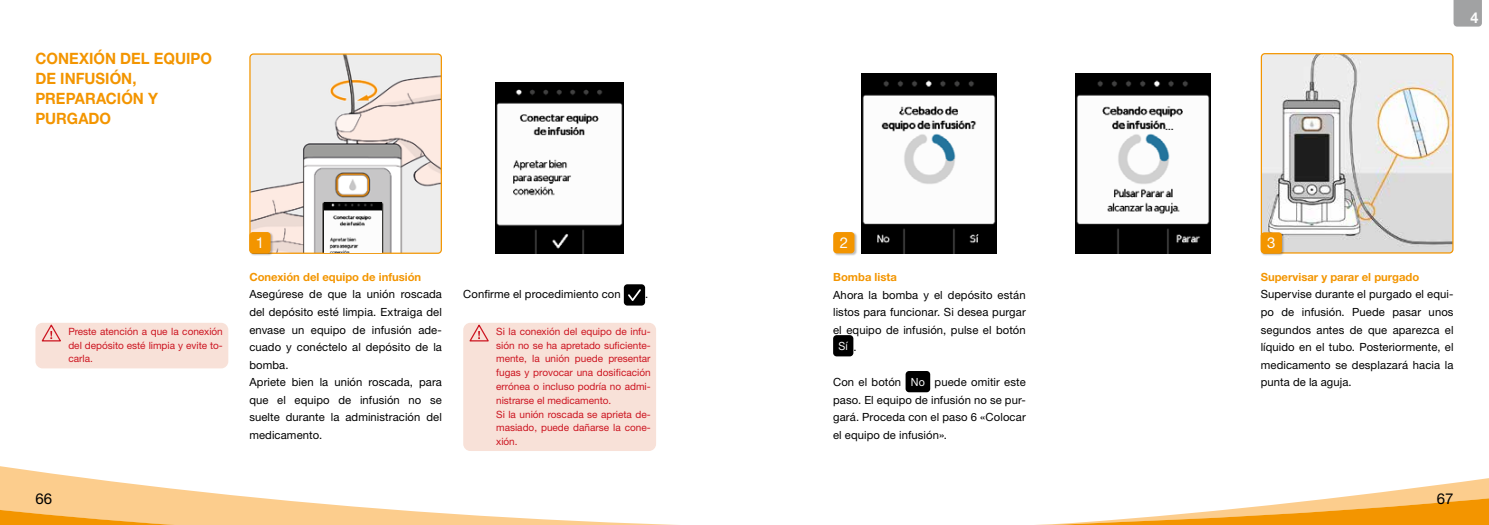
<style>
.page{position:relative;width:1489px;height:525px;background:#fff}
.page>*{position:absolute;margin:0;border:0;box-sizing:border-box;transform-origin:0 0}
.t1{font:700 15.62px/20px "Helvetica Neue LTW1 G";letter-spacing:.005em;color:#f39500;scale:.95 1}
.t2{font:15px "Helvetica Neue LTW1 G";color:#000}
.t3{font:15px "Helvetica Neue LTW1 G";color:#fbfbfb}
.t4{font:700 15px "Helvetica Neue LTW1 G";color:#fbfbfb;scale:.95 1}
.t5{font:11.25px/17.5px "Helvetica Neue LTW1 G";letter-spacing:.01em;color:#000;text-align:justify}
.t6{font:700 11.25px "Helvetica Neue LTW1 G";color:#f39500}
.t7{font:11.25px "Helvetica Neue LTW1 G";color:#fbfbfb;scale:.95 1}
.t8{font:10px/13.8px "Helvetica Neue LTW1 G";color:#cc1420}
.s1{color:#000}
.s2{color:#fbfbfb}
</style>
<div class="page">
<svg style="left:0;top:466px;width:1488px;height:29px"></svg>
<svg style="left:0;top:495px;width:1488px;height:29px"></svg>
<svg style="left:1453px;top:0;width:28px;height:27px"></svg>
<img style="left:1262px;top:55px;width:190px;height:198px">
<div style="left:1260px;top:53px;width:193px;height:200px;border:1px solid #f39500;border-radius:4px"></div>
<img style="left:1075px;top:74px;width:135px;height:179px">
<img style="left:861px;top:74px;width:135px;height:179px">
<img style="left:495px;top:82px;width:129px;height:172px">
<img style="left:251px;top:55px;width:189px;height:197px">
<div style="left:249px;top:53px;width:193px;height:201px;border:1px solid #f39500;border-radius:4px"></div>
<img style="left:324px;top:203px;width:57px;height:49px">
<div style="left:249px;top:231px;width:24px;height:25px;background:#000;opacity:.26"></div>
<div style="left:249px;top:232px;width:21px;height:21px;background:#f39500;border-radius:4px"></div>
<div style="left:1260px;top:232px;width:24px;height:24px;background:#000;opacity:.26"></div>
<div style="left:1260px;top:232px;width:21px;height:21px;background:#f39500;border-radius:4px"></div>
<div style="left:833px;top:231px;width:24px;height:25px;background:#000;opacity:.26"></div>
<div style="left:833px;top:232px;width:21px;height:21px;background:#f39500;border-radius:4px"></div>
<div style="left:624px;top:284px;width:21px;height:21px;background:#000;border-radius:4px"></div>
<svg style="left:628px;top:289px;width:13px;height:12px"></svg>
<div style="left:833px;top:335px;width:20px;height:21px;background:#000;border-radius:4px"></div>
<div style="left:905px;top:371px;width:25px;height:21px;background:#000;border-radius:4px"></div>
<div style="left:463px;top:322px;width:193px;height:128px;background:#f8e1d8;border-radius:7px"></div>
<svg style="left:469px;top:324px;width:20px;height:18px"></svg>
<div style="left:35px;top:322px;width:193px;height:46px;background:#f8e1d8;border-radius:7px"></div>
<svg style="left:41px;top:324px;width:20px;height:18px"></svg>
<h1 class="t1" style="left:35px;top:48px;width:187px">CONEXIÓN DEL EQUIPO<br>DE INFUSIÓN,<br>PREPARACIÓN Y<br>PURGADO</h1>
<h2 class="t4" style="left:1470px;top:8px;width:10px">4</h2>
<p class="t8" style="left:68px;top:324px;width:156px;text-align:justify">Preste atención a que la conexión del depósito esté limpia y evite to‑ carla.</p>
<h2 class="t3" style="left:256px;top:233px;width:10px">1</h2>
<h2 class="t3" style="left:839px;top:233px;width:10px">2</h2>
<h2 class="t3" style="left:1267px;top:233px;width:10px">3</h2>
<p class="t6" style="left:249px;top:270px;width:173px">Conexión del equipo de infusión</p>
<p class="t5" style="left:249px;top:285px;width:194px;text-align:left">Asegúrese de que la unión roscada del depósito esté limpia. Extraiga del envase un equipo de infusión ade‑ cuado y conéctelo al depósito de la bomba.<br>Apriete bien la unión roscada, para que el equipo de infusión no se suelte durante la administración del medicamento.</p>
<p class="t6" style="left:1260px;top:270px;width:160px">Supervisar y parar el purgado</p>
<p class="t5" style="left:1260px;top:285px;width:194px">Supervise durante el purgado el equi‑ po de infusión. Puede pasar unos segundos antes de que aparezca el líquido en el tubo. Posteriormente, el medicamento se desplazará hacia la punta de la aguja.</p>
<p class="t6" style="left:833px;top:270px;width:65px">Bomba lista</p>
<p class="t5" style="left:833px;top:285px;width:194px">Ahora la bomba y el depósito están listos para funcionar. Si desea purgar el equipo de infusión, pulse el botón</p>
<p class="t7" style="left:838px;top:338px;width:20px">Sí <span class="s1">.</span></p>
<p class="t5" style="left:833px;top:373px;width:194px">Con el botón <span class="s2">No</span> puede omitir este paso. El equipo de infusión no se pur‑ gará. Proceda con el paso 6 «Colocar el equipo de infusión».</p>
<p class="t5" style="left:463px;top:285px;width:159px">Confirme el procedimiento con</p>
<p class="t5" style="left:645px;top:285px;width:5px">.</p>
<p class="t8" style="left:496px;top:324px;width:156px">Si la conexión del equipo de infu‑ sión no se ha apretado suficiente‑ mente, la unión puede presentar fugas y provocar una dosificación errónea o incluso podría no admi‑ nistrarse el medicamento.<br>Si la unión roscada se aprieta de‑ masiado, puede dañarse la cone‑ xión.</p>
<h2 class="t2" style="left:35px;top:489px;width:18px">66</h2>
<h2 class="t2" style="left:1436px;top:489px;width:18px">67</h2>
</div>
